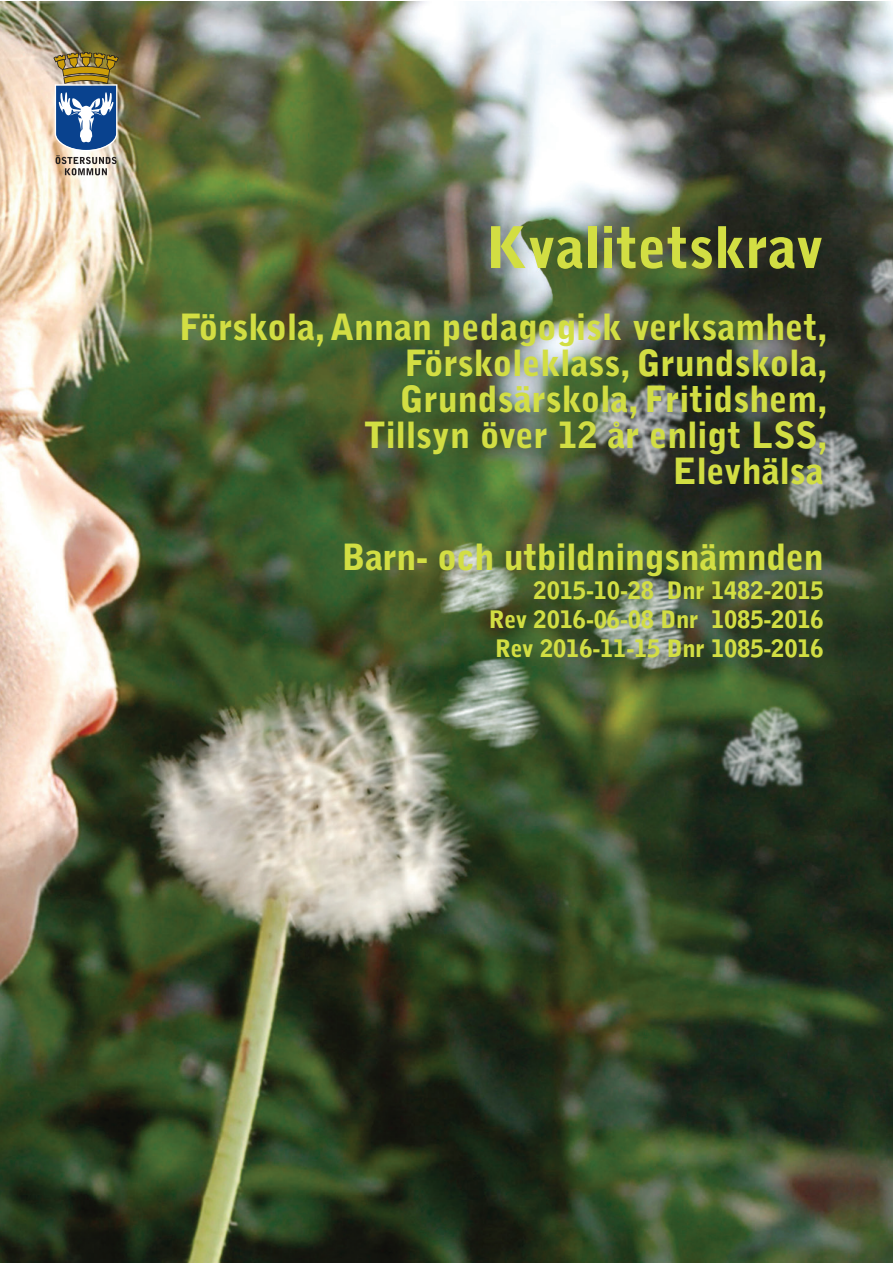
<style>
.page{position:relative;width:893px;height:1263px;background:#fff}
.page>*{position:absolute;margin:0;border:0;box-sizing:border-box;transform-origin:0 0}
.t1{font:900 57px "Bell Gothic Std";color:#d2de43}
.t2{font:900 36px/36px "Bell Gothic Std";color:#d2de43;text-align:right}
.t3{font:900 24px/28.8px "Bell Gothic Std";letter-spacing:-.01em;color:#d2de43;text-align:justify}
</style>
<div class="page">
<img style="left:0;top:1px;width:893px;height:1262px">
<img style="left:53px;top:52px;width:66px;height:123px">
<h1 class="t1" style="left:486px;top:214px;width:339px">Kvalitetskrav</h1>
<p class="t2" style="left:179px;top:310px;width:650px">Förskola, Annan pedagogisk verksamhet,<br>Förskoleklass, Grundskola,<br>Grundsärskola, Fritidshem,<br>Tillsyn över 12 år enligt LSS,<br>Elevhälsa</p>
<p class="t2" style="left:342px;top:540px;width:484px">Barn- och utbildningsnämnden</p>
<p class="t3" style="left:489px;top:576px;width:337px;text-indent:45px">2015-10-28 Dnr 1482-2015<br>Rev 2016-06-08 Dnr 1085-2016<br>Rev 2016-11-15 Dnr 1085-2016</p>
</div>
